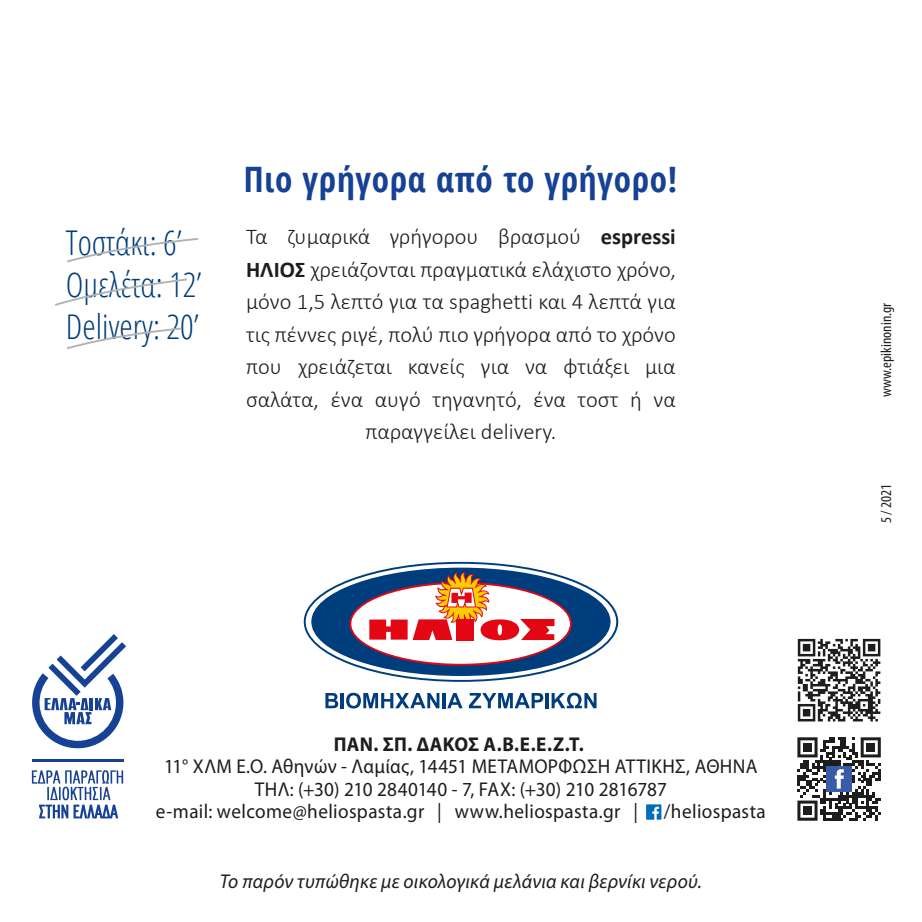
<style>
.page{position:relative;width:922px;height:922px;background:#fff}
.page>*{position:absolute;margin:0;border:0;box-sizing:border-box;transform-origin:0 0}
.t1{font:700 35px "Open Sans Condensed";letter-spacing:.02em;color:#164194}
.t2{font:300 34px/42px "Open Sans Condensed";color:#003d7c}
.t3{font:300 22.5px/32.5px "Calibri";color:#1d1d1b;text-align:center}
.t4{font:20px "Myriad Pro";letter-spacing:.015em;color:#1d1d1b;scale:.96 1}
.t5{font:italic 20px "Myriad Pro";letter-spacing:.015em;color:#1d1d1b}
.t6{font:700 20px "Myriad Pro";letter-spacing:.02em;color:#1d1d1b;scale:.96 1}
.t7{font:condensed 15px "Myriad Pro";color:#1d1d1b;scale:1.05 1}
.s1{font-weight:700}
</style>
<div class="page">
<svg style="left:304px;top:561px;width:314px;height:120px"></svg>
<svg style="left:349px;top:571px;width:222px;height:94px"></svg>
<div style="left:456px;top:619px;width:18px;height:21px;background:#e30613"></div>
<svg style="left:325px;top:693px;width:13px;height:15px"></svg>
<hr style="left:340px;top:692px;width:3px;height:16px;background:#003d7c">
<svg style="left:346px;top:692px;width:93px;height:16px"></svg>
<hr style="left:442px;top:692px;width:3px;height:16px;background:#003d7c">
<svg style="left:447px;top:693px;width:15px;height:15px"></svg>
<svg style="left:468px;top:693px;width:75px;height:15px"></svg>
<hr style="left:545px;top:692px;width:3px;height:16px;background:#003d7c">
<svg style="left:551px;top:692px;width:45px;height:16px"></svg>
<svg style="left:797px;top:737px;width:83px;height:83px"></svg>
<svg style="left:797px;top:638px;width:83px;height:83px"></svg>
<svg style="left:646px;top:804px;width:15px;height:15px"></svg>
<svg style="left:32px;top:770px;width:91px;height:48px"></svg>
<svg style="left:32px;top:634px;width:94px;height:114px"></svg>
<hr style="left:32px;top:758px;width:91px;height:3px;background:#164194">
<svg style="left:67px;top:327px;width:115px;height:22px"></svg>
<svg style="left:67px;top:238px;width:132px;height:25px"></svg>
<svg style="left:55px;top:278px;width:132px;height:28px"></svg>
<h1 class="t1" style="left:244px;top:154px;width:435px">Πιο γρήγορα από το γρήγορο!</h1>
<h2 class="t2" style="left:66px;top:220px;width:137px">Τοστάκι: 6’<br>Ομελέτα: 12’<br>Delivery: 20’</h2>
<p class="t3" style="left:246px;top:220px;width:431px">Τα ζυμαρικά γρήγορου βρασμού <span class="s1">espressi ΗΛΙΟΣ</span> χρειάζονται πραγματικά ελάχιστο χρόνο, μόνο 1,5 λεπτό για τα spaghetti και 4 λεπτά για τις πέννες ριγέ, πολύ πιο γρήγορα από το χρόνο που χρειάζεται κανείς για να φτιάξει μια σαλάτα, ένα αυγό τηγανητό, ένα τοστ ή να παραγγείλει delivery.</p>
<p class="t6" style="left:333px;top:731px;width:262px">ΠΑΝ. ΣΠ. ΔΑΚΟΣ Α.Β.Ε.Ε.Ζ.Τ.</p>
<p class="t4" style="left:164px;top:754px;width:619px">11° ΧΛM Ε.Ο. Αθηνών - Λαμίας, 14451 ΜΕΤΑΜΟΡΦΩΣΗ ΑΤΤΙΚΗΣ, ΑΘΗΝΑ</p>
<p class="t4" style="left:255px;top:776px;width:430px">TΗΛ: (+30) 210 2840140 - 7, FAX: (+30) 210 2816787</p>
<p class="t4" style="left:156px;top:799px;width:503px">e-mail: welcome@heliospasta.gr | www.heliospasta.gr |</p>
<p class="t4" style="left:663px;top:799px;width:108px">/heliospasta</p>
<p class="t5" style="left:220px;top:868px;width:483px">Το παρόν τυπώθηκε με οικολογικά μελάνια και βερνίκι νερού.</p>
<p class="t7" style="left:876px;top:397px;width:91px;rotate:-90deg">www.epikinonin.gr</p>
<p class="t7" style="left:876px;top:523px;width:39px;rotate:-90deg">5 / 2021</p>
</div>
